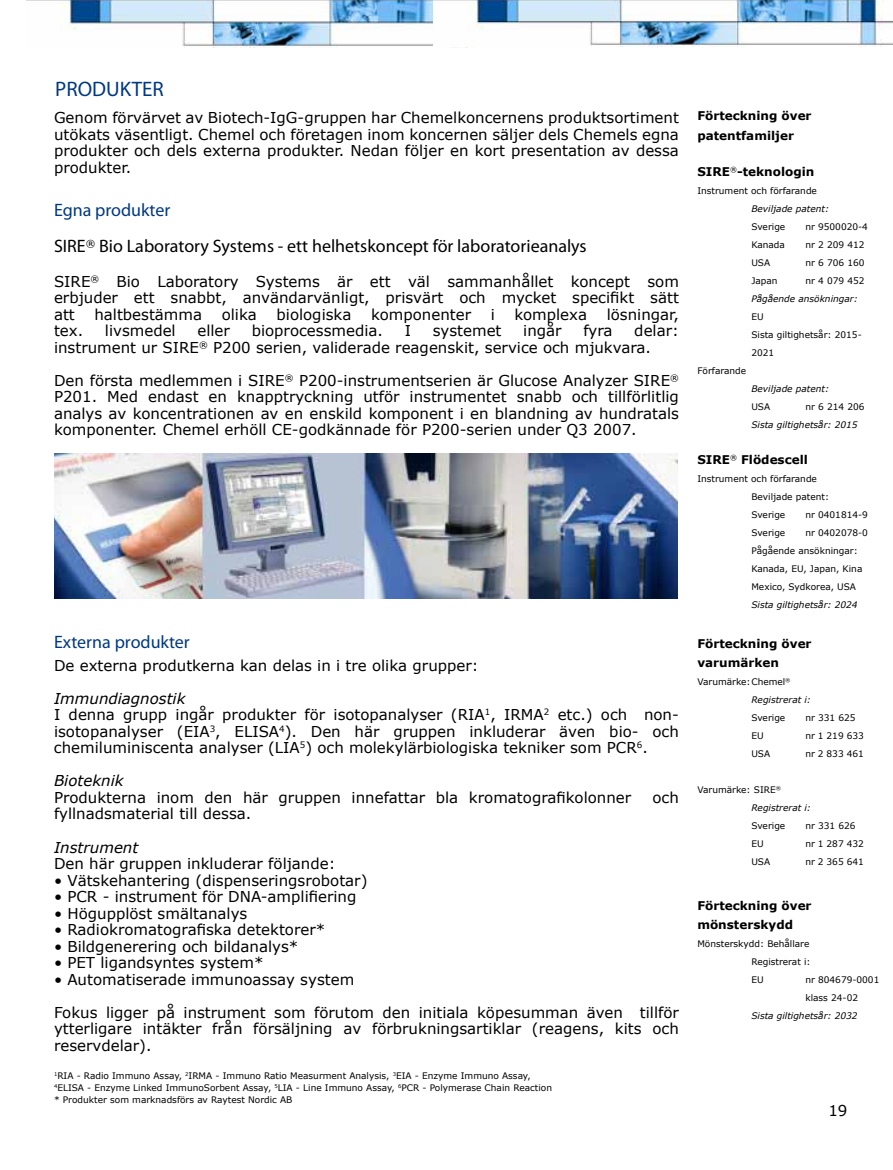
<style>
.page{position:relative;width:893px;height:1170px;background:#fff}
.page>*{position:absolute;margin:0;border:0;box-sizing:border-box;transform-origin:0 0}
.t1{font:21px "Myriad Pro";color:#003882}
.t2{font:18px/36px "Myriad Pro";color:#000}
.t3{font:18px "Myriad Pro";color:#003882}
.t4{font:15px/16.5px "Verdana";color:#000;text-align:justify}
.t5{font:italic 15px "Verdana";color:#000}
.t6{font:700 12px/19.5px "Verdana";color:#000}
.t7{font:9px/18px "Verdana";color:#000}
.t8{font:italic 9px "Verdana";color:#000}
.s1{color:#003882}
.s2{font-style:italic}
</style>
<div class="page">
<img style="left:26px;top:0;width:407px;height:47px">
<img style="left:433px;top:0;width:460px;height:47px">
<img style="left:54px;top:453px;width:624px;height:145px">
<h1 class="t1" style="left:55px;top:76px;width:110px">PRODUKTER</h1>
<p class="t4" style="left:54px;top:109px;width:626px">Genom förvärvet av Biotech-IgG-gruppen har Chemelkoncernens produktsortiment utökats väsentligt. Chemel och företagen inom koncernen säljer dels Chemels egna produkter och dels externa produkter. Nedan följer en kort presentation av dessa produkter.</p>
<p class="t2" style="left:54px;top:192px;width:534px"><span class="s1">Egna produkter<br></span>SIRE<sup>®</sup> Bio Laboratory Systems - ett helhetskoncept för laboratorieanalys</p>
<p class="t4" style="left:54px;top:272px;width:626px">SIRE<sup>®</sup> Bio Laboratory Systems är ett väl sammanhållet koncept som erbjuder ett snabbt, användarvänligt, prisvärt och mycket specifikt sätt att</p>
<p class="t4" style="left:94px;top:305px;width:109px">haltbestämma</p>
<p class="t4" style="left:222px;top:305px;width:37px">olika</p>
<p class="t4" style="left:277px;top:305px;width:76px">biologiska</p>
<p class="t4" style="left:371px;top:305px;width:102px">komponenter</p>
<p class="t4" style="left:491px;top:305px;width:6px">i</p>
<p class="t4" style="left:514px;top:305px;width:74px">komplexa</p>
<p class="t4" style="left:607px;top:305px;width:74px">lösningar,</p>
<p class="t4" style="left:54px;top:322px;width:31px">tex.</p>
<p class="t4" style="left:105px;top:322px;width:72px">livsmedel</p>
<p class="t4" style="left:197px;top:322px;width:34px">eller</p>
<p class="t4" style="left:252px;top:322px;width:133px">bioprocessmedia.</p>
<p class="t4" style="left:405px;top:322px;width:8px">I</p>
<p class="t4" style="left:433px;top:322px;width:70px">systemet</p>
<p class="t4" style="left:523px;top:322px;width:40px">ingår</p>
<p class="t4" style="left:583px;top:322px;width:31px">fyra</p>
<p class="t4" style="left:54px;top:322px;width:626px;text-indent:580px">delar: instrument ur SIRE<sup>®</sup> P200 serien, validerade reagenskit, service och mjukvara.</p>
<p class="t4" style="left:54px;top:371px;width:626px">Den första medlemmen i SIRE<sup>®</sup> P200-instrumentserien är Glucose Analyzer SIRE<sup>® </sup>P201. Med endast en knapptryckning utför instrumentet snabb och tillförlitlig analys av koncentrationen av en enskild komponent i en blandning av hundratals komponenter. Chemel erhöll CE-godkännade för P200-serien under Q3 2007.</p>
<p class="t3" style="left:54px;top:631px;width:137px">Externa produkter</p>
<p class="t4" style="left:54px;top:656px;width:426px">De externa produtkerna kan delas in i tre olika grupper:</p>
<p class="t4" style="left:54px;top:689px;width:626px;text-align:left"><span class="s2">Immundiagnostik<br></span>I denna grupp ingår produkter för isotopanalyser (RIA<sup>1</sup>, IRMA<sup>2</sup> etc.) och non&shy;isotopanalyser (EIA<sup>3</sup>, ELISA<sup>4</sup>). Den här gruppen inkluderar även bio- och chemiluminiscenta analyser (LIA<sup>5</sup>) och molekylärbiologiska tekniker som PCR<sup>6</sup>.</p>
<p class="t5" style="left:54px;top:771px;width:71px">Bioteknik</p>
<p class="t4" style="left:54px;top:788px;width:579px">Produkterna inom den här gruppen innefattar bla kromatografikolonner</p>
<p class="t4" style="left:652px;top:788px;width:28px">och</p>
<p class="t4" style="left:54px;top:805px;width:199px">fyllnadsmaterial till dessa.</p>
<p class="t5" style="left:54px;top:837px;width:86px">Instrument</p>
<p class="t4" style="left:54px;top:854px;width:283px">Den här gruppen inkluderar följande:</p>
<p class="t4" style="left:54px;top:871px;width:315px">• Vätskehantering (dispenseringsrobotar)</p>
<p class="t4" style="left:54px;top:887px;width:304px">• PCR - instrument för DNA-amplifiering</p>
<p class="t4" style="left:54px;top:904px;width:195px">• Högupplöst smältanalys</p>
<p class="t4" style="left:54px;top:920px;width:273px">• Radiokromatografiska detektorer*</p>
<p class="t4" style="left:54px;top:937px;width:246px">• Bildgenerering och bildanalys*</p>
<p class="t4" style="left:54px;top:953px;width:211px">• PET ligandsyntes system*</p>
<p class="t4" style="left:54px;top:970px;width:302px">• Automatiserade immunoassay system</p>
<p class="t4" style="left:54px;top:1003px;width:626px">Fokus ligger på instrument som förutom den initiala köpesumman även tillför ytterligare intäkter från försäljning av förbrukningsartiklar (reagens, kits och reservdelar).</p>
<p class="t7" style="left:54px;top:1069px;width:499px;line-height:12px"><sup>1</sup>RIA - Radio Immuno Assay, <sup>2</sup>IRMA - Immuno Ratio Measurment Analysis, <sup>3</sup>EIA - Enzyme Immuno Assay,<br><sup>4</sup>ELISA - Enzyme Linked ImmunoSorbent Assay, <sup>5</sup>LIA - Line Immuno Assay, <sup>6</sup>PCR - Polymerase Chain Reaction * Produkter som marknadsförs av Raytest Nordic AB</p>
<p class="t6" style="left:697px;top:106px;width:116px">Förteckning över patentfamiljer</p>
<p class="t6" style="left:697px;top:161px;width:119px">SIRE<sup>®</sup>-teknologin</p>
<p class="t7" style="left:697px;top:181px;width:121px">Instrument och förfarande</p>
<p class="t8" style="left:751px;top:203px;width:79px">Beviljade patent:</p>
<p class="t7" style="left:751px;top:217px;width:35px">Sverige</p>
<p class="t7" style="left:805px;top:217px;width:64px">nr 9500020-4</p>
<p class="t7" style="left:751px;top:235px;width:35px">Kanada</p>
<p class="t7" style="left:805px;top:235px;width:61px">nr 2 209 412</p>
<p class="t7" style="left:751px;top:253px;width:20px">USA</p>
<p class="t7" style="left:805px;top:253px;width:61px">nr 6 706 160</p>
<p class="t7" style="left:751px;top:271px;width:28px">Japan</p>
<p class="t7" style="left:805px;top:271px;width:61px">nr 4 079 452</p>
<p class="t8" style="left:751px;top:293px;width:108px">Pågående ansökningar:</p>
<p class="t7" style="left:751px;top:307px;width:112px">EU<br>Sista giltighetsår: 2015-<br>2021</p>
<p class="t7" style="left:697px;top:361px;width:50px">Förfarande</p>
<p class="t8" style="left:751px;top:383px;width:79px">Beviljade patent:</p>
<p class="t7" style="left:751px;top:397px;width:20px">USA</p>
<p class="t7" style="left:805px;top:397px;width:61px">nr 6 214 206</p>
<p class="t8" style="left:751px;top:419px;width:108px">Sista giltighetsår: 2015</p>
<p class="t6" style="left:697px;top:449px;width:112px">SIRE<sup>®</sup> Flödescell</p>
<p class="t7" style="left:751px;top:469px;width:79px;text-indent:-54px">Instrument och förfarande<br>Beviljade patent:<br>Sverige</p>
<p class="t7" style="left:805px;top:505px;width:64px">nr 0401814-9</p>
<p class="t7" style="left:751px;top:523px;width:118px;text-indent:54px">nr 0402078-0<br>Pågående ansökningar:<br>Kanada, EU, Japan, Kina<br>Mexico, Sydkorea, USA</p>
<p class="t8" style="left:751px;top:599px;width:108px">Sista giltighetsår: 2024</p>
<p class="t6" style="left:697px;top:633px;width:116px">Förteckning över varumärken</p>
<p class="t7" style="left:751px;top:672px;width:61px;text-indent:-54px">Varumärke:Chemel<sup>®<br></sup><span class="s2">Registrerat i:</span></p>
<p class="t7" style="left:751px;top:708px;width:35px">Sverige</p>
<p class="t7" style="left:805px;top:708px;width:52px">nr 331 625</p>
<p class="t7" style="left:751px;top:726px;width:14px">EU</p>
<p class="t7" style="left:805px;top:726px;width:60px">nr 1 219 633</p>
<p class="t7" style="left:751px;top:744px;width:20px">USA</p>
<p class="t7" style="left:805px;top:744px;width:60px">nr 2 833 461</p>
<p class="t7" style="left:751px;top:780px;width:61px;text-indent:-54px">Varumärke: SIRE<sup>®<br></sup><span class="s2">Registrerat i:</span></p>
<p class="t7" style="left:751px;top:816px;width:35px">Sverige</p>
<p class="t7" style="left:805px;top:816px;width:52px">nr 331 626</p>
<p class="t7" style="left:751px;top:834px;width:14px">EU</p>
<p class="t7" style="left:805px;top:834px;width:60px">nr 1 287 432</p>
<p class="t7" style="left:751px;top:852px;width:20px">USA</p>
<p class="t7" style="left:805px;top:852px;width:60px">nr 2 365 641</p>
<p class="t6" style="left:697px;top:895px;width:116px">Förteckning över mönsterskydd</p>
<p class="t7" style="left:751px;top:934px;width:61px;text-indent:-54px">Mönsterskydd: Behållare<br>Registrerat i:<br>EU</p>
<p class="t7" style="left:751px;top:523px;width:35px">Sverige</p>
<p class="t7" style="left:805px;top:970px;width:76px">nr 804679-0001 klass 24-02</p>
<p class="t8" style="left:751px;top:1010px;width:108px">Sista giltighetsår: 2032</p>
<p class="t4" style="left:828px;top:1101px;width:21px">19</p>
</div>
